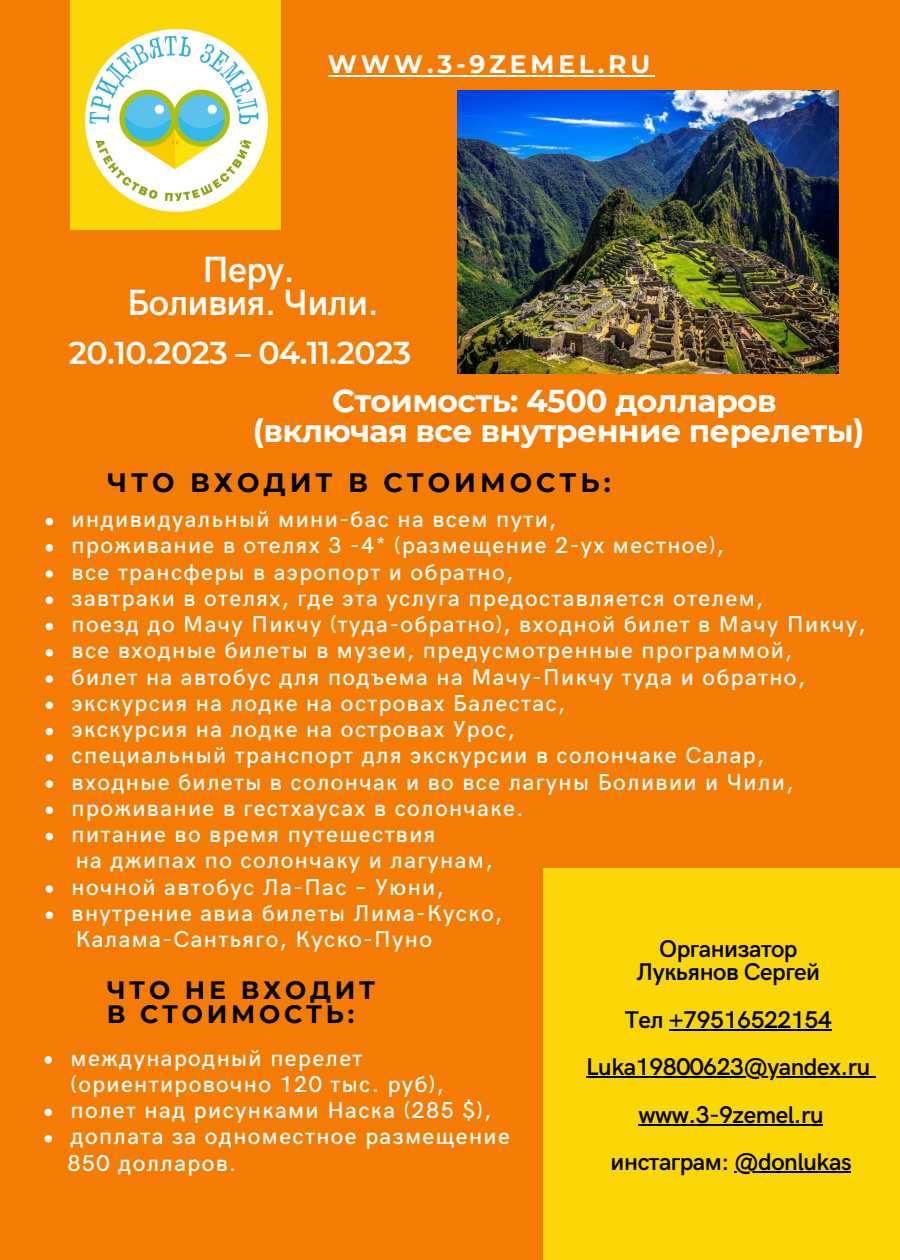
<style>
.page{position:relative;width:900px;height:1260px;background:#f47c04}
.page>*{position:absolute;margin:0;border:0;box-sizing:border-box;transform-origin:0 0}
.t1{font:600 36.75px "HK Grotesk";letter-spacing:-.02em;color:#fff}
.t2{font:700 31.5px "Montserrat";letter-spacing:-.02em;color:#fff}
.t3{font:600 31.5px "Montserrat";letter-spacing:-.02em;color:#fff}
.t4{font:700 26.75px "Montserrat";letter-spacing:.15em;color:#000}
.t5{font:700 25.25px "Montserrat";letter-spacing:.15em;color:#000}
.t6{font:700 25.25px "Montserrat";letter-spacing:.15em;color:#fff}
.t7{font:600 24.25px "HK Grotesk";letter-spacing:-.02em;color:#000}
.t8{font:500 23px/26.2px "HK Grotesk";letter-spacing:.06em;color:#fff}
</style>
<div class="page">
<img style="left:458px;top:90px;width:380px;height:283px">
<div style="left:71px;top:0;width:210px;height:229px;background:#fbd606"></div>
<div style="left:543px;top:869px;width:357px;height:391px;background:#fbd606"></div>
<img style="left:85px;top:29px;width:182px;height:182px">
<svg style="left:46px;top:518px;width:7px;height:7px"></svg>
<svg style="left:46px;top:544px;width:7px;height:8px"></svg>
<svg style="left:46px;top:570px;width:7px;height:8px"></svg>
<svg style="left:46px;top:597px;width:7px;height:7px"></svg>
<svg style="left:46px;top:623px;width:7px;height:7px"></svg>
<svg style="left:46px;top:649px;width:7px;height:8px"></svg>
<svg style="left:46px;top:675px;width:7px;height:8px"></svg>
<svg style="left:46px;top:702px;width:7px;height:7px"></svg>
<svg style="left:46px;top:728px;width:7px;height:7px"></svg>
<svg style="left:46px;top:754px;width:7px;height:8px"></svg>
<svg style="left:46px;top:780px;width:7px;height:8px"></svg>
<svg style="left:46px;top:807px;width:7px;height:7px"></svg>
<svg style="left:46px;top:833px;width:7px;height:7px"></svg>
<svg style="left:46px;top:885px;width:7px;height:8px"></svg>
<svg style="left:46px;top:912px;width:7px;height:7px"></svg>
<hr style="left:328px;top:75px;width:326px;height:2px;background:#fff">
<svg style="left:45px;top:1056px;width:7px;height:8px"></svg>
<svg style="left:45px;top:1109px;width:7px;height:7px"></svg>
<svg style="left:45px;top:1135px;width:7px;height:7px"></svg>
<hr style="left:669px;top:1029px;width:163px;height:2px;background:#000">
<hr style="left:586px;top:1077px;width:284px;height:1px;background:#000">
<hr style="left:638px;top:1124px;width:185px;height:2px;background:#000">
<hr style="left:735px;top:1172px;width:116px;height:1px;background:#000">
<p class="t6" style="left:328px;top:49px;width:324px">WWW.3-9ZEMEL.RU</p>
<p class="t1" style="left:203px;top:249px;width:94px">Перу.</p>
<p class="t1" style="left:127px;top:282px;width:254px">Боливия. Чили.</p>
<p class="t3" style="left:69px;top:333px;width:344px">20.10.2023 – 04.11.2023</p>
<p class="t2" style="left:332px;top:381px;width:446px">Стоимость: 4500 долларов</p>
<p class="t2" style="left:253px;top:411px;width:613px">(включая все внутренние перелеты)</p>
<p class="t4" style="left:107px;top:466px;width:505px">ЧТО ВХОДИТ В СТОИМОСТЬ:</p>
<p class="t8" style="left:72px;top:507px;width:486px">индивидуальный мини-бас на всем пути,</p>
<p class="t8" style="left:72px;top:533px;width:654px">проживание в отелях 3 -4* (размещение 2-ух местное),</p>
<p class="t8" style="left:72px;top:560px;width:443px">все трансферы в аэропорт и обратно,</p>
<p class="t8" style="left:72px;top:586px;width:693px">завтраки в отелях, где эта услуга предоставляется отелем,</p>
<p class="t8" style="left:72px;top:612px;width:795px">поезд до Мачу Пикчу (туда-обратно), входной билет в Мачу Пикчу,</p>
<p class="t8" style="left:72px;top:638px;width:722px">все входные билеты в музеи, предусмотренные программой,</p>
<p class="t8" style="left:72px;top:665px;width:735px">билет на автобус для подъема на Мачу-Пикчу туда и обратно,</p>
<p class="t8" style="left:72px;top:691px;width:495px">экскурсия на лодке на островах Балестас,</p>
<p class="t8" style="left:72px;top:717px;width:445px">экскурсия на лодке на островах Урос,</p>
<p class="t8" style="left:72px;top:743px;width:694px">специальный транспорт для экскурсии в солончаке Салар,</p>
<p class="t8" style="left:72px;top:770px;width:723px">входные билеты в солончак и во все лагуны Боливии и Чили,</p>
<p class="t8" style="left:72px;top:796px;width:453px">проживание в гестхаусах в солончаке.</p>
<p class="t8" style="left:72px;top:822px;width:365px">питание во время путешествия</p>
<p class="t8" style="left:72px;top:875px;width:374px">ночной автобус Ла-Пас – Уюни,</p>
<p class="t8" style="left:72px;top:901px;width:432px">внутрение авиа билеты Лима-Куско,</p>
<p class="t8" style="left:76px;top:848px;width:418px">на джипах по солончаку и лагунам,</p>
<p class="t8" style="left:76px;top:927px;width:358px">Калама-Сантьяго, Куско-Пуно</p>
<p class="t5" style="left:107px;top:974px;width:270px">ЧТО НЕ ВХОДИТ</p>
<p class="t5" style="left:107px;top:999px;width:249px">В СТОИМОСТЬ:</p>
<p class="t8" style="left:71px;top:1046px;width:375px">международный перелет (ориентировочно 120 тыс. руб),</p>
<p class="t8" style="left:71px;top:1098px;width:422px">полет над рисунками Наска (285 $),</p>
<p class="t8" style="left:71px;top:1124px;width:441px">доплата за одноместное размещение</p>
<p class="t8" style="left:67px;top:1151px;width:171px">850 долларов.</p>
<p class="t7" style="left:659px;top:935px;width:140px">Организатор</p>
<p class="t7" style="left:637px;top:958px;width:182px">Лукьянов Сергей</p>
<p class="t7" style="left:625px;top:1006px;width:209px">Тел +79516522154</p>
<p class="t7" style="left:586px;top:1053px;width:286px">Luka19800623@yandex.ru</p>
<p class="t7" style="left:638px;top:1101px;width:187px">www.3-9zemel.ru</p>
<p class="t7" style="left:611px;top:1148px;width:243px">инстаграм: @donlukas</p>
</div>
